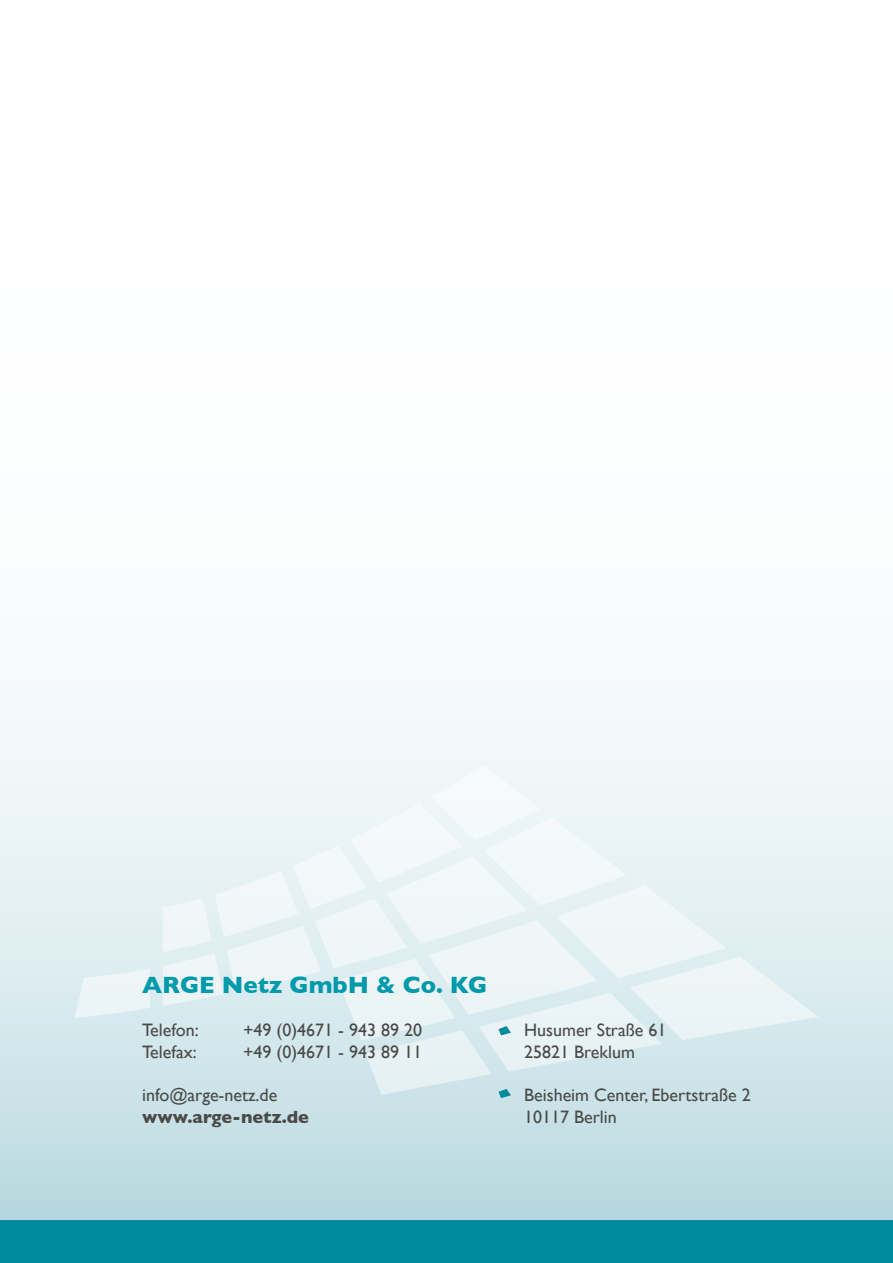
<style>
.page{position:relative;width:893px;height:1263px;background:#fff}
.page>*{position:absolute;margin:0;border:0;box-sizing:border-box;transform-origin:0 0}
.t1{font:700 24px "Gill Sans";color:#009aab}
.t2{font:18px/21.6px "Gill Sans";color:#4a4a49}
.t3{font:700 18px "Gill Sans";color:#4a4a49}
</style>
<div class="page">
<svg style="left:0;top:700px;width:893px;height:520px"></svg>
<div style="left:0;top:1220px;width:893px;height:43px;background:#008b9d"></div>
<svg style="left:74px;top:968px;width:76px;height:50px;background:#e7f1f4"></svg>
<svg style="left:163px;top:765px;width:656px;height:333px"></svg>
<h1 class="t1" style="left:142px;top:966px;width:347px">ARGE Netz GmbH &amp; Co. KG</h1>
<p class="t2" style="left:142px;top:1019px;width:58px">Telefon:</p>
<p class="t2" style="left:243px;top:1019px;width:180px">+49 (0)4671 - 943 89 20</p>
<p class="t2" style="left:142px;top:1041px;width:56px">Telefax:</p>
<p class="t2" style="left:243px;top:1041px;width:180px">+49 (0)4671 - 943 89 11</p>
<p class="t2" style="left:142px;top:1084px;width:137px">info@arge-netz.de</p>
<p class="t3" style="left:142px;top:1102px;width:168px">www.arge-netz.de</p>
<p class="t2" style="left:524px;top:1019px;width:144px">Husumer Straße 61<br>25821 Breklum</p>
<p class="t2" style="left:524px;top:1084px;width:228px">Beisheim Center, Ebertstraße 2<br>10117 Berlin</p>
</div>
